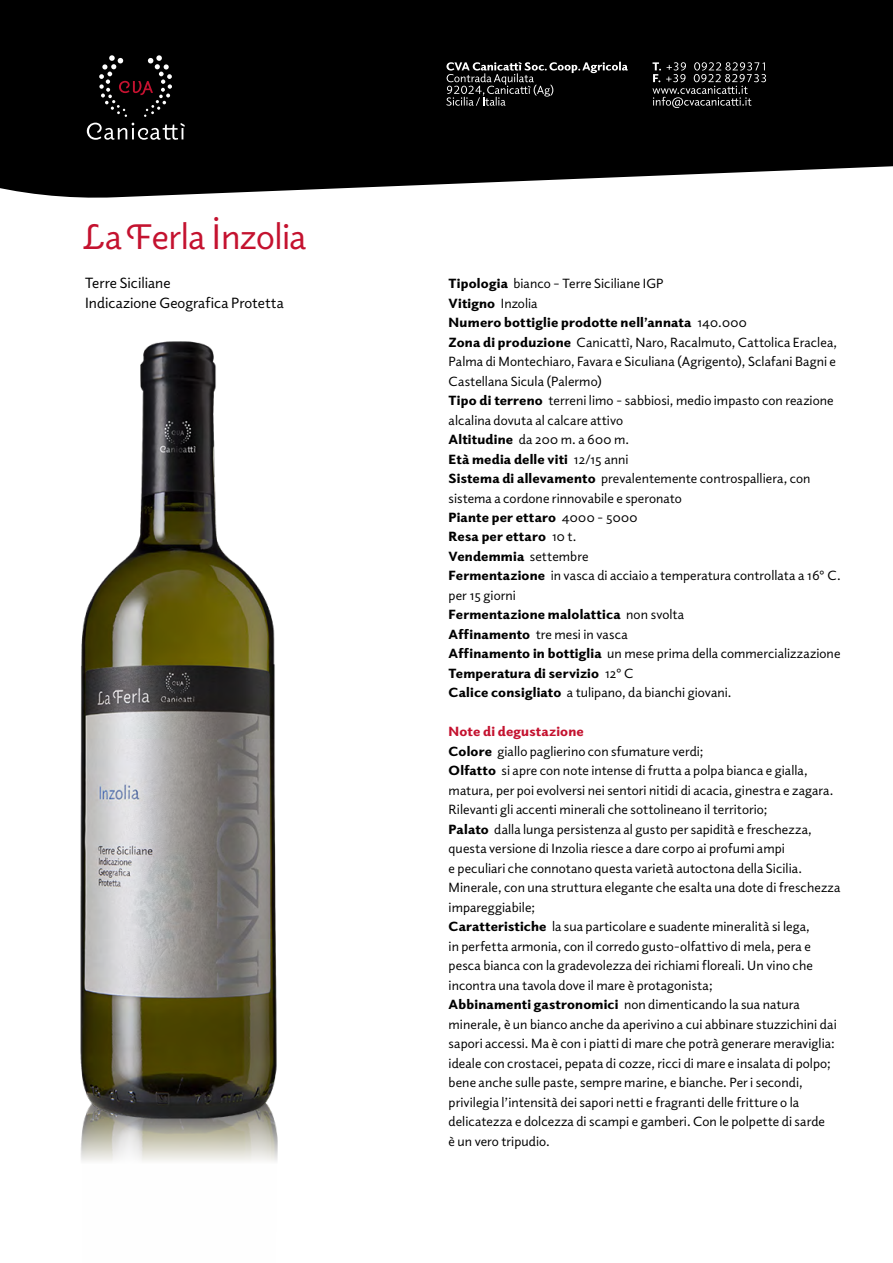
<style>
.page{position:relative;width:893px;height:1263px;background:#fff}
.page>*{position:absolute;margin:0;border:0;box-sizing:border-box;transform-origin:0 0}
.t1{font:36px "Elido Initials";letter-spacing:-.015em;color:#c4122f}
.t2{font:15px/19.5px "Elido";letter-spacing:.005em;color:#000}
.t3{font:13.5px/19.5px "Elido";letter-spacing:.005em;color:#000}
.s1{font-weight:900}
.s2{font-weight:900;color:#c4122f}
</style>
<div class="page">
<svg style="left:0;top:0;width:893px;height:198px;background:#151515"></svg>
<svg style="left:87px;top:123px;width:98px;height:17px;background:#414141"></svg>
<svg style="left:99px;top:55px;width:73px;height:62px;background:#201a1b"></svg>
<svg style="left:652px;top:62px;width:114px;height:46px;background:#292929"></svg>
<svg style="left:446px;top:62px;width:182px;height:44px;background:#242424"></svg>
<img style="left:81px;top:1119px;width:197px;height:42px">
<img style="left:80px;top:341px;width:197px;height:778px">
<h1 class="t1" style="left:85px;top:213px;width:223px">La Ferla Inzolia</h1>
<p class="t2" style="left:85px;top:273px;width:200px">Terre Siciliane<br>Indicazione Geografica Protetta</p>
<p class="t3" style="left:449px;top:273px;width:394px"><span class="s1">Tipologia</span> bianco – Terre Siciliane IGP<br><span class="s1">Vitigno</span> Inzolia<br><span class="s1">Numero bottiglie prodotte nell’annata</span> 140.000<br><span class="s1">Zona di produzione</span> Canicattì, Naro, Racalmuto, Cattolica Eraclea, Palma di Montechiaro, Favara e Siculiana (Agrigento), Sclafani Bagni e Castellana Sicula (Palermo)<br><span class="s1">Tipo di terreno</span> terreni limo - sabbiosi, medio impasto con reazione alcalina dovuta al calcare attivo<br><span class="s1">Altitudine</span> da 200 m. a 600 m.<br><span class="s1">Età media delle viti</span> 12/15 anni<br><span class="s1">Sistema di allevamento</span> prevalentemente controspalliera, con sistema a cordone rinnovabile e speronato<br><span class="s1">Piante per ettaro</span> 4000 - 5000<br><span class="s1">Resa per ettaro</span> 10 t.<br><span class="s1">Vendemmia</span> settembre<br><span class="s1">Fermentazione</span> in vasca di acciaio a temperatura controllata a 16° C. per 15 giorni<br><span class="s1">Fermentazione malolattica</span> non svolta<br><span class="s1">Affinamento</span> tre mesi in vasca<br><span class="s1">Affinamento in bottiglia</span> un mese prima della commercializzazione <span class="s1">Temperatura di servizio</span> 12° C<br><span class="s1">Calice consigliato</span> a tulipano, da bianchi giovani.</p>
<p class="t3" style="left:449px;top:722px;width:393px"><span class="s2">Note di degustazione<br></span><span class="s1">Colore</span> giallo paglierino con sfumature verdi;<br><span class="s1">Olfatto</span> si apre con note intense di frutta a polpa bianca e gialla, matura, per poi evolversi nei sentori nitidi di acacia, ginestra e zagara.<br>Rilevanti gli accenti minerali che sottolineano il territorio;<br><span class="s1">Palato</span> dalla lunga persistenza al gusto per sapidità e freschezza, questa versione di Inzolia riesce a dare corpo ai profumi ampi<br>e peculiari che connotano questa varietà autoctona della Sicilia.<br>Minerale, con una struttura elegante che esalta una dote di freschezza impareggiabile;<br><span class="s1">Caratteristiche</span> la sua particolare e suadente mineralità si lega,<br>in perfetta armonia, con il corredo gusto-olfattivo di mela, pera e pesca bianca con la gradevolezza dei richiami floreali. Un vino che incontra una tavola dove il mare è protagonista;<br><span class="s1">Abbinamenti gastronomici</span> non dimenticando la sua natura minerale, è un bianco anche da aperivino a cui abbinare stuzzichini dai sapori accessi. Ma è con i piatti di mare che potrà generare meraviglia: ideale con crostacei, pepata di cozze, ricci di mare e insalata di polpo; bene anche sulle paste, sempre marine, e bianche. Per i secondi, privilegia l’intensità dei sapori netti e fragranti delle fritture o la delicatezza e dolcezza di scampi e gamberi. Con le polpette di sarde<br>è un vero tripudio.</p>
</div>
